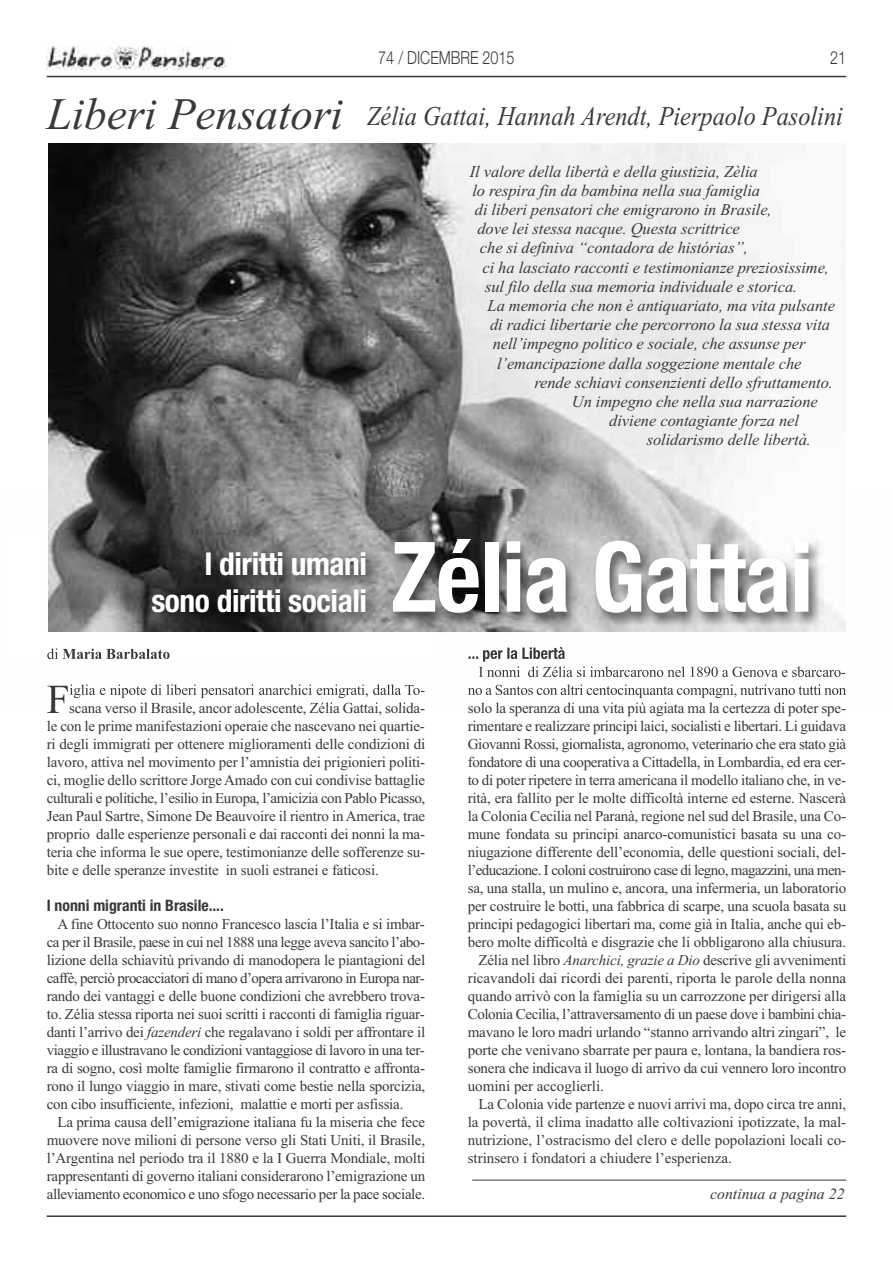
<style>
.page{position:relative;width:893px;height:1263px;background:#fff}
.page>*{position:absolute;margin:0;border:0;box-sizing:border-box;transform-origin:0 0}
.t1{font:700 condensed 97.5px "Helvetica Neue";letter-spacing:-.015em;color:#fff}
.t2{font:italic 45px "Times New Roman";color:#39383a}
.t3{font:40.95px "Times New Roman";color:#39383a}
.t4{font:700 condensed 31.5px/36.6px "Helvetica Neue";letter-spacing:-.015em;color:#fff;text-align:right}
.t5{font:italic 27px "Times New Roman";color:#39383a;scale:.9 1}
.t6{font:300 18px "Helvetica Neue";color:#39383a;scale:.8 1}
.t7{font:italic 16.5px "Times New Roman";letter-spacing:-.005em;color:#39383a}
.t8{font:700 condensed 15.75px "Helvetica Neue";color:#39383a}
.t9{font:italic 15.75px "Times New Roman";color:#39383a}
.t10{font:15px/18px "Times New Roman";letter-spacing:-.01em;color:#39383a;text-align:justify}
.t11{font:15px "Times New Roman";letter-spacing:-.035em;color:#39383a}
.s1{font-style:italic}
</style>
<div class="page">
<hr style="left:47px;top:76px;width:799px;height:1px;background:#39383a">
<hr style="left:47px;top:1215px;width:799px;height:2px;background:#39383a">
<img style="left:47px;top:46px;width:179px;height:23px">
<hr style="left:472px;top:1180px;width:374px;height:1px;background:#39383a">
<img style="left:49px;top:144px;width:725px;height:345px">
<img style="left:95px;top:621px;width:751px;height:84px">
<img style="left:47px;top:684px;width:48px;height:21px">
<img style="left:469px;top:647px;width:96px;height:15px">
<img style="left:479px;top:666px;width:56px;height:11px">
<img style="left:468px;top:685px;width:45px;height:10px">
<img style="left:479px;top:702px;width:36px;height:3px">
<img style="left:48px;top:489px;width:384px;height:42px">
<img style="left:432px;top:489px;width:413px;height:142px">
<img style="left:48px;top:531px;width:384px;height:132px">
<svg style="left:47px;top:648px;width:11px;height:11px"></svg>
<img style="left:62px;top:649px;width:53px;height:10px">
<img style="left:393px;top:539px;width:39px;height:74px">
<h2 class="t2" style="left:47px;top:87px;width:298px">Liberi Pensatori</h2>
<p class="t6" style="left:378px;top:43px;width:172px">74 / DICEMBRE 2015</p>
<p class="t6" style="left:830px;top:43px;width:22px">21</p>
<h3 class="t5" style="left:367px;top:100px;width:530px">Zélia Gattai, Hannah Arendt, Pierpaolo Pasolini</h3>
<p class="t7" style="left:470px;top:161px;width:289px">Il valore della libertà e della giustizia, Zèlia</p>
<p class="t7" style="left:472px;top:180px;width:289px">lo respira fin da bambina nella sua famiglia</p>
<p class="t7" style="left:475px;top:200px;width:298px">di liberi pensatori che emigrarono in Brasile,</p>
<p class="t7" style="left:477px;top:219px;width:264px">dove lei stessa nacque. Questa scrittrice</p>
<p class="t7" style="left:480px;top:238px;width:270px">che si definiva “contadora de histórias”,</p>
<p class="t7" style="left:482px;top:257px;width:348px">ci ha lasciato racconti e testimonianze preziosissime,</p>
<p class="t7" style="left:485px;top:276px;width:314px">sul filo della sua memoria individuale e storica.</p>
<p class="t7" style="left:488px;top:296px;width:349px">La memoria che non è antiquariato, ma vita pulsante</p>
<p class="t7" style="left:490px;top:315px;width:341px">di radici libertarie che percorrono la sua stessa vita</p>
<p class="t7" style="left:493px;top:334px;width:314px">nell’impegno politico e sociale, che assunse per</p>
<p class="t7" style="left:497px;top:353px;width:306px">l’emancipazione dalla soggezione mentale che</p>
<p class="t7" style="left:534px;top:372px;width:300px">rende schiavi consenzienti dello sfruttamento.</p>
<p class="t7" style="left:572px;top:392px;width:248px">Un impegno che nella sua narrazione</p>
<p class="t7" style="left:609px;top:411px;width:191px">diviene contagiante forza nel</p>
<p class="t7" style="left:647px;top:430px;width:166px">solidarismo delle libertà.</p>
<h3 class="t4" style="left:151px;top:543px;width:217px">I diritti umani sono diritti sociali</h3>
<h1 class="t1" style="left:391px;top:496px;width:424px">Zélia Gattai</h1>
<h3 class="t3" style="left:47px;top:675px;width:24px">F</h3>
<p class="t10" style="left:47px;top:699px;width:380px;text-indent:23px">scana verso il Brasile, ancor adolescente, Zélia Gattai, solida&shy;le con le prime manifestazioni operaie che nascevano nei quartie&shy;ri degli immigrati per ottenere miglioramenti delle condizioni di lavoro, attiva nel movimento per l’amnistia dei prigionieri politi&shy;ci, moglie dello scrittore JorgeAmado con cui condivise battaglie culturali e politiche, l’esilio in Europa, l’amicizia con Pablo Picasso, Jean Paul Sartre, Simone De Beauvoire il rientro in America, trae proprio dalle esperienze personali e dai racconti dei nonni la ma&shy;teria che informa le sue opere, testimonianze delle sofferenze su&shy;bite e delle speranze investite in suoli estranei e faticosi.</p>
<p class="t8" style="left:47px;top:900px;width:179px">I nonni migranti in Brasile....</p>
<p class="t10" style="left:47px;top:915px;width:380px;text-indent:11px">A fine Ottocento suo nonno Francesco lascia l’Italia e si imbar&shy;ca per il Brasile, paese in cui nel 1888 una legge aveva sancito l’abo&shy;lizione della schiavitù privando di manodopera le piantagioni del caffè, perciò procacciatori di mano d’opera arrivarono in Europa nar&shy;rando dei vantaggi e delle buone condizioni che avrebbero trova&shy;to. Zélia stessa riporta nei suoi scritti i racconti di famiglia riguar&shy;danti l’arrivo dei <span class="s1">fazenderi</span> che regalavano i soldi per affrontare il viaggio e illustravano le condizioni vantaggiose di lavoro in una ter&shy;ra di sogno, così molte famiglie firmarono il contratto e affronta&shy;rono il lungo viaggio in mare, stivati come bestie nella sporcizia, con cibo insufficiente, infezioni, malattie e morti per asfissia.</p>
<p class="t10" style="left:47px;top:1113px;width:380px;text-indent:11px">La prima causa dell’emigrazione italiana fu la miseria che fece muovere nove milioni di persone verso gli Stati Uniti, il Brasile, l’Argentina nel periodo tra il 1880 e la I Guerra Mondiale, molti rappresentanti di governo italiani considerarono l’emigrazione un alleviamento economico e uno sfogo necessario per la pace sociale.</p>
<p class="t10" style="left:468px;top:699px;width:380px">solo la speranza di una vita più agiata ma la certezza di poter spe-</p>
<p class="t10" style="left:468px;top:717px;width:380px">rimentare e realizzare principi laici, socialisti e libertari. Li guidava</p>
<p class="t10" style="left:468px;top:735px;width:380px">Giovanni Rossi, giornalista, agronomo, veterinario che era stato già</p>
<p class="t10" style="left:468px;top:753px;width:379px">fondatore di una cooperativa a Cittadella, in Lombardia, ed era cer-</p>
<p class="t10" style="left:468px;top:771px;width:380px">to di poter ripetere in terra americana il modello italiano che, in ve-</p>
<p class="t10" style="left:468px;top:789px;width:380px">rità, era fallito per le molte difficoltà interne ed esterne. Nascerà</p>
<p class="t10" style="left:468px;top:807px;width:380px">la Colonia Cecilia nel Paranà, regione nel sud del Brasile, una Co-</p>
<p class="t10" style="left:468px;top:825px;width:380px">mune fondata su principi anarco-comunistici basata su una co-</p>
<p class="t10" style="left:468px;top:843px;width:380px">niugazione differente dell’economia, delle questioni sociali, del-</p>
<p class="t11" style="left:468px;top:861px;width:380px">l’educazione. I coloni costruirono case di legno, magazzini, una men-</p>
<p class="t10" style="left:468px;top:879px;width:380px">sa, una stalla, un mulino e, ancora, una infermeria, un laboratorio</p>
<p class="t10" style="left:468px;top:897px;width:380px">per costruire le botti, una fabbrica di scarpe, una scuola basata su</p>
<p class="t10" style="left:468px;top:915px;width:380px">principi pedagogici libertari ma, come già in Italia, anche qui eb-</p>
<p class="t10" style="left:468px;top:933px;width:380px">bero molte difficoltà e disgrazie che li obbligarono alla chiusura.</p>
<p class="t10" style="left:478px;top:951px;width:369px">Zélia nel libro <span class="s1">Anarchici, grazie a Dio</span> descrive gli avvenimenti</p>
<p class="t10" style="left:468px;top:969px;width:380px">ricavandoli dai ricordi dei parenti, riporta le parole della nonna</p>
<p class="t10" style="left:468px;top:987px;width:380px">quando arrivò con la famiglia su un carrozzone per dirigersi alla</p>
<p class="t10" style="left:468px;top:1005px;width:380px">Colonia Cecilia, l’attraversamento di un paese dove i bambini chia-</p>
<p class="t10" style="left:468px;top:1023px;width:380px">mavano le loro madri urlando “stanno arrivando altri zingari”, le</p>
<p class="t10" style="left:468px;top:1041px;width:380px">porte che venivano sbarrate per paura e, lontana, la bandiera ros-</p>
<p class="t10" style="left:468px;top:1059px;width:380px">sonera che indicava il luogo di arrivo da cui vennero loro incontro</p>
<p class="t10" style="left:468px;top:1077px;width:138px">uomini per accoglierli.</p>
<p class="t10" style="left:478px;top:1095px;width:369px">La Colonia vide partenze e nuovi arrivi ma, dopo circa tre anni,</p>
<p class="t10" style="left:468px;top:1113px;width:380px">la povertà, il clima inadatto alle coltivazioni ipotizzate, la mal-</p>
<p class="t10" style="left:468px;top:1131px;width:380px">nutrizione, l’ostracismo del clero e delle popolazioni locali co-</p>
<p class="t10" style="left:468px;top:1149px;width:266px">strinsero i fondatori a chiudere l’esperienza.</p>
<p class="t9" style="left:710px;top:1184px;width:136px">continua a pagina 22</p>
</div>
